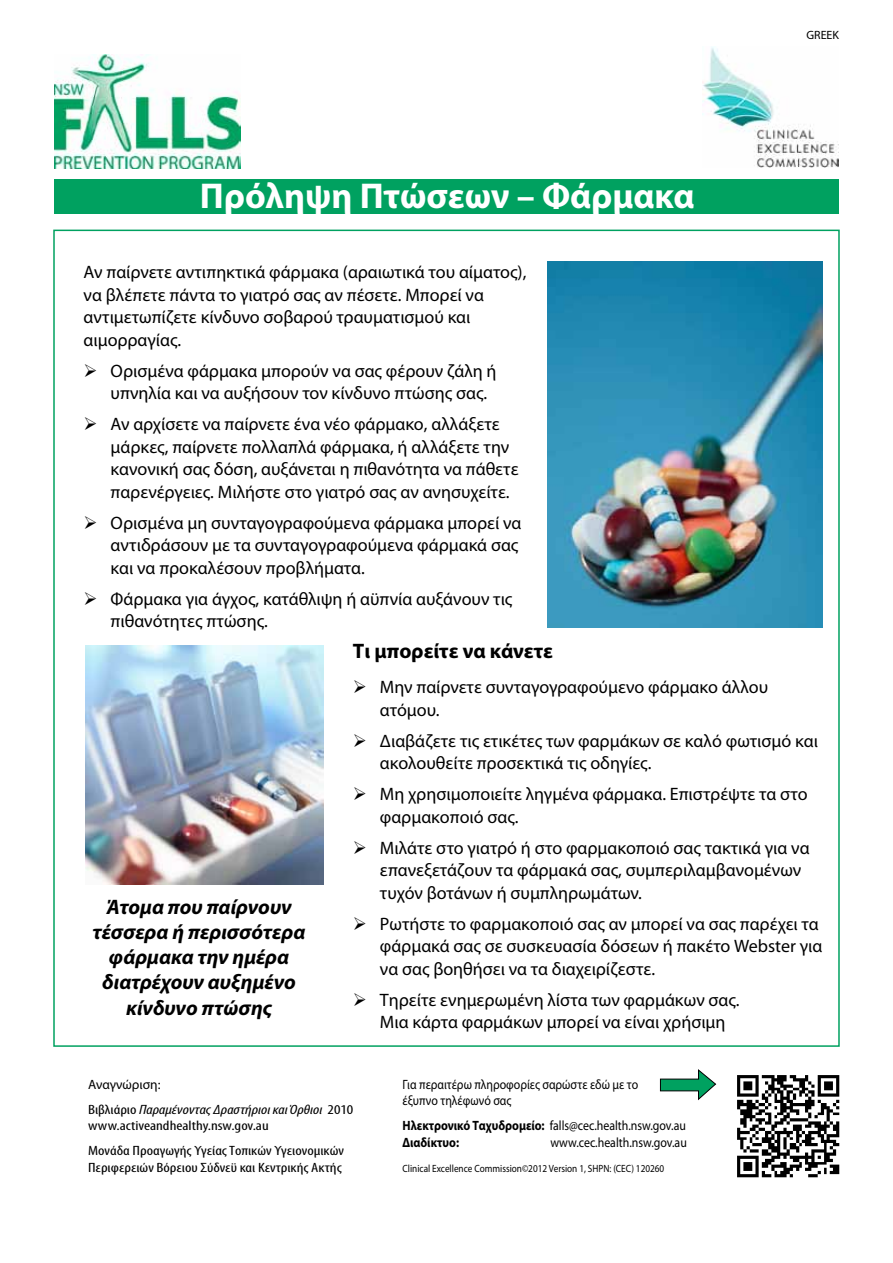
<style>
.page{position:relative;width:893px;height:1263px;background:#fff}
.page>*{position:absolute;margin:0;border:0;box-sizing:border-box;transform-origin:0 0}
.t1{font:700 36px "Myriad Pro";color:#fff}
.t2{font:italic 700 21px/25.2px "Myriad Pro";color:#000;text-align:center}
.t3{font:700 21px "Myriad Pro";color:#000}
.t4{font:18px/22.5px "Myriad Pro";color:#000}
.t5{font:condensed 13.5px/25px "Myriad Pro";color:#000;scale:1.24 1}
.t6{font:13.5px/16.5px "Myriad Pro";color:#000;scale:.88 1}
.t7{font:700 13.5px/16.5px "Myriad Pro";color:#000;scale:.88 1}
.t8{font:italic condensed 13.5px/25px "Myriad Pro";color:#000;scale:1.24 1}
.t9{font:12px "Myriad Pro";color:#000}
.t10{font:10.5px "Myriad Pro";color:#000;scale:.88 1}
.s1{font-style:normal;font-stretch:normal}
.s2{font-style:normal}
.s3{font-weight:400}
</style>
<div class="page">
<img style="left:54px;top:54px;width:187px;height:115px">
<img style="left:702px;top:47px;width:137px;height:121px">
<div style="left:54px;top:179px;width:785px;height:34px;background:#00a160"></div>
<img style="left:737px;top:1075px;width:103px;height:103px">
<svg style="left:659px;top:1069px;width:58px;height:32px"></svg>
<img style="left:548px;top:261px;width:275px;height:366px">
<img style="left:85px;top:646px;width:238px;height:238px">
<h1 class="t1" style="left:200px;top:172px;width:496px">Πρόληψη Πτώσεων – Φάρμακα</h1>
<p class="t9" style="left:806px;top:28px;width:34px">GREEK</p>
<p class="t4" style="left:84px;top:261px;width:444px">Αν παίρνετε αντιπηκτικά φάρμακα (αραιωτικά του αίματος), να βλέπετε πάντα το γιατρό σας αν πέσετε. Μπορεί να αντιμετωπίζετε κίνδυνο σοβαρού τραυματισμού και αιμορραγίας.</p>
<p class="t4" style="left:111px;top:359px;width:387px">Ορισμένα φάρμακα μπορούν να σας φέρουν ζάλη ή υπνηλία και να αυξήσουν τον κίνδυνο πτώσης σας.</p>
<p class="t4" style="left:111px;top:413px;width:409px">Αν αρχίσετε να παίρνετε ένα νέο φάρμακο, αλλάξετε μάρκες, παίρνετε πολλαπλά φάρμακα, ή αλλάξετε την κανονική σας δόση, αυξάνεται η πιθανότητα να πάθετε παρενέργειες. Μιλήστε στο γιατρό σας αν ανησυχείτε.</p>
<p class="t4" style="left:111px;top:511px;width:412px">Ορισμένα μη συνταγογραφούμενα φάρμακα μπορεί να αντιδράσουν με τα συνταγογραφούμενα φάρμακά σας και να προκαλέσουν προβλήματα.</p>
<p class="t4" style="left:111px;top:587px;width:403px">Φάρμακα για άγχος, κατάθλιψη ή αϋπνία αυξάνουν τις πιθανότητες πτώσης.</p>
<p class="t3" style="left:353px;top:637px;width:202px">Τι μπορείτε να κάνετε</p>
<p class="t4" style="left:380px;top:675px;width:390px">Μην παίρνετε συνταγογραφούμενο φάρμακο άλλου ατόμου.</p>
<p class="t4" style="left:380px;top:729px;width:439px">Διαβάζετε τις ετικέτες των φαρμάκων σε καλό φωτισμό και ακολουθείτε προσεκτικά τις οδηγίες.</p>
<p class="t4" style="left:380px;top:782px;width:429px">Μη χρησιμοποιείτε ληγμένα φάρμακα. Επιστρέψτε τα στο φαρμακοποιό σας.</p>
<p class="t4" style="left:380px;top:836px;width:431px">Μιλάτε στο γιατρό ή στο φαρμακοποιό σας τακτικά για να επανεξετάζουν τα φάρμακά σας, συμπεριλαμβανομένων τυχόν βοτάνων ή συμπληρωμάτων.</p>
<p class="t4" style="left:380px;top:912px;width:444px">Ρωτήστε το φαρμακοποιό σας αν μπορεί να σας παρέχει τα φάρμακά σας σε συσκευασία δόσεων ή πακέτο Webster για να σας βοηθήσει να τα διαχειρίζεστε.</p>
<p class="t4" style="left:380px;top:988px;width:361px">Τηρείτε ενημερωμένη λίστα των φαρμάκων σας.<br>Μια κάρτα φαρμάκων μπορεί να είναι χρήσιμη</p>
<p class="t2" style="left:93px;top:893px;width:214px">Άτομα που παίρνουν τέσσερα ή περισσότερα φάρμακα την ημέρα διατρέχουν αυξημένο κίνδυνο πτώσης</p>
<p class="t8" style="left:88px;top:1072px;width:215px"><span class="s1">Αναγνώριση:<br></span><span class="s2">Βιβλιάριο</span> Παραμένοντας Δραστήριοι και Όρθιοι <span class="s2">2010</span></p>
<p class="t5" style="left:88px;top:1113px;width:208px">www.activeandhealthy.nsw.gov.au<br>Μονάδα Προαγωγής Υγείας Τοπικών Υγειονομικών</p>
<p class="t5" style="left:88px;top:1155px;width:206px">Περιφερειών Βόρειου Σύδνεϋ και Κεντρικής Ακτής</p>
<p class="t6" style="left:402px;top:1076px;width:269px">Για περαιτέρω πληροφορίες σαρώστε εδώ με το έξυπνο τηλέφωνό σας</p>
<p class="t7" style="left:402px;top:1117px;width:324px">Ηλεκτρονικό Ταχυδρομείο: <span class="s3">falls@cec.health.nsw.gov.au<br></span>Διαδίκτυο:</p>
<p class="t6" style="left:550px;top:1134px;width:157px">www.cec.health.nsw.gov.au</p>
<p class="t10" style="left:402px;top:1162px;width:299px">Clinical Excellence Commission©2012 Version 1, SHPN: (CEC) 120260</p>
</div>
